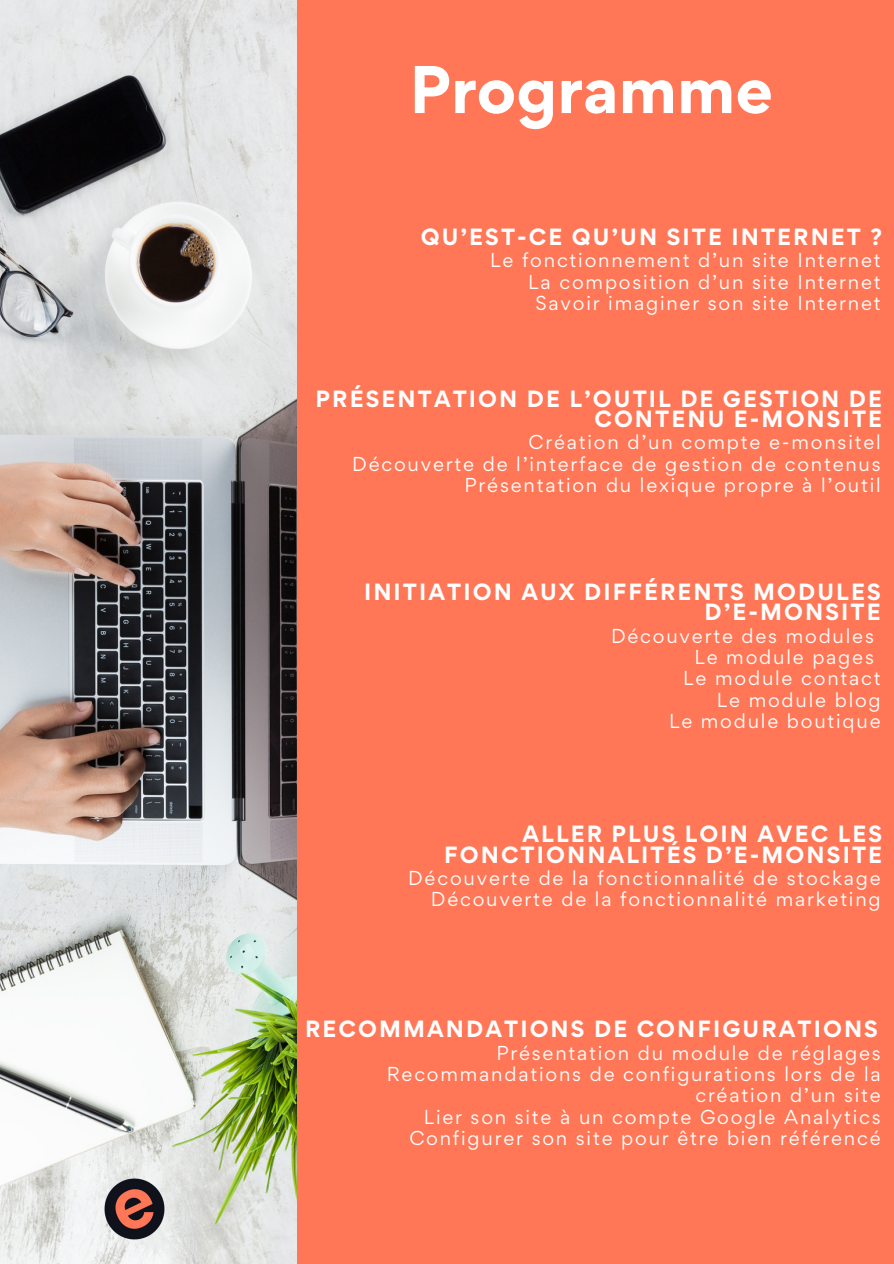
<style>
.page{position:relative;width:894px;height:1264px;background:#fff}
.page>*{position:absolute;margin:0;border:0;box-sizing:border-box;transform-origin:0 0}
.t1{font:700 60.15px "Gordita";color:#fff}
.t2{font:700 21px/20.2px "Gordita";letter-spacing:.1em;color:#fff;text-align:right}
.t3{font:18px/21.5px "Gordita";letter-spacing:.1em;color:#fff;text-align:right}
</style>
<div class="page">
<div style="left:0;top:0;width:893px;height:1263px;background:#ff7757"></div>
<img style="left:0;top:0;width:296px;height:1263px">
<img style="left:104px;top:1178px;width:61px;height:61px">
<p class="t1" style="left:409px;top:49px;width:365px">Programme</p>
<p class="t2" style="left:421px;top:226px;width:462px">QU’EST-CE QU’UN SITE INTERNET ?</p>
<p class="t3" style="left:490px;top:249px;width:392px">Le fonctionnement d’un site Internet</p>
<p class="t3" style="left:528px;top:271px;width:354px">La composition d’un site Internet</p>
<p class="t3" style="left:535px;top:292px;width:347px">Savoir imaginer son site Internet</p>
<p class="t2" style="left:315px;top:388px;width:567px">PRÉSENTATION DE L’OUTIL DE GESTION DE<br>CONTENU E-MONSITE</p>
<p class="t3" style="left:528px;top:431px;width:353px">Création d’un compte e-monsitel</p>
<p class="t3" style="left:352px;top:453px;width:529px">Découverte de l’interface de gestion de contenus</p>
<p class="t3" style="left:464px;top:474px;width:417px">Présentation du lexique propre à l’outil</p>
<p class="t2" style="left:364px;top:581px;width:518px">INITIATION AUX DIFFÉRENTS MODULES<br>D’E-MONSITE</p>
<p class="t3" style="left:611px;top:624px;width:264px">Découverte des modules</p>
<p class="t3" style="left:694px;top:646px;width:181px">Le module pages</p>
<p class="t3" style="left:683px;top:667px;width:199px">Le module contact</p>
<p class="t3" style="left:716px;top:689px;width:165px">Le module blog</p>
<p class="t3" style="left:668px;top:710px;width:213px">Le module boutique</p>
<p class="t2" style="left:444px;top:823px;width:439px">ALLER PLUS LOIN AVEC LES<br>FONCTIONNALITÉS D’E-MONSITE</p>
<p class="t3" style="left:408px;top:867px;width:474px">Découverte de la fonctionnalité de stockage</p>
<p class="t3" style="left:431px;top:888px;width:451px">Découverte de la fonctionnalité marketing</p>
<p class="t2" style="left:305px;top:1018px;width:574px">RECOMMANDATIONS DE CONFIGURATIONS</p>
<p class="t3" style="left:496px;top:1041px;width:385px">Présentation du module de réglages</p>
<p class="t3" style="left:387px;top:1063px;width:495px">Recommandations de configurations lors de la création d’un site</p>
<p class="t3" style="left:423px;top:1105px;width:458px">Lier son site à un compte Google Analytics</p>
<p class="t3" style="left:409px;top:1127px;width:472px">Configurer son site pour être bien référencé</p>
</div>
